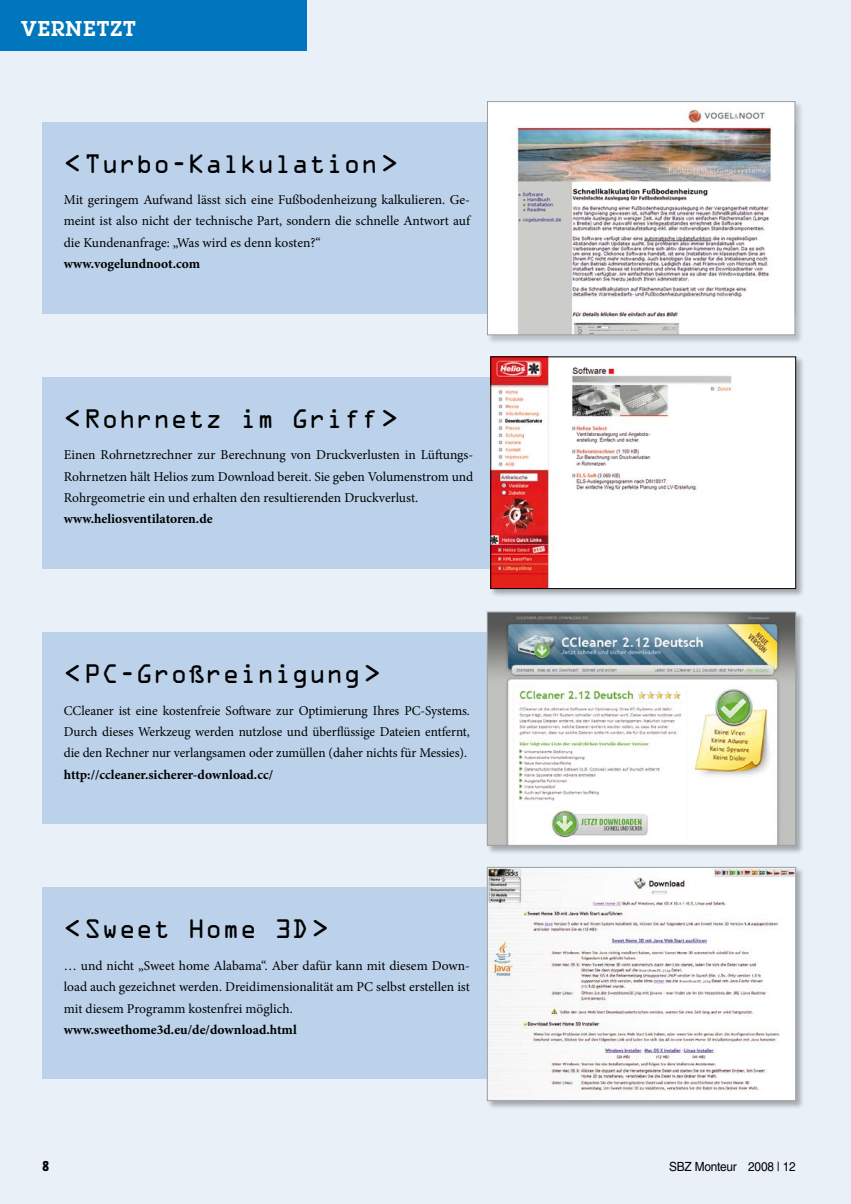
<style>
.page{position:relative;width:851px;height:1204px;background:#fff}
.page>*{position:absolute;margin:0;border:0;box-sizing:border-box;transform-origin:0 0}
.t1{font:24px "OCRA Std";color:#000}
.t2{font:600 21px "Lubalin Graph Std";letter-spacing:.05em;color:#fff}
.t3{font:13.5px/21.3px "Minion Pro";letter-spacing:-.005em;color:#000;text-align:justify}
.t4{font:700 13.5px "Minion Pro";color:#000}
.t5{font:12.6px "Helvetica LT Std";letter-spacing:-.02em;color:#000;scale:.94 1}
</style>
<div class="page">
<div style="left:0;top:0;width:850px;height:1203px;background:#e9f0f8"></div>
<div style="left:43px;top:632px;width:752px;height:192px;background:#bcd2ea"></div>
<div style="left:43px;top:377px;width:752px;height:192px;background:#bcd2ea"></div>
<div style="left:43px;top:122px;width:752px;height:192px;background:#bcd2ea"></div>
<div style="left:43px;top:887px;width:752px;height:192px;background:#bcd2ea"></div>
<div style="left:0;top:0;width:306px;height:51px;background:#0076bd"></div>
<div style="left:485px;top:100px;width:319px;height:245px;background:#000;opacity:.2"></div>
<img style="left:489px;top:103px;width:304px;height:230px">
<div style="left:487px;top:101px;width:308px;height:234px;border:1px solid #9c9d9f"></div>
<div style="left:485px;top:610px;width:320px;height:245px;background:#000;opacity:.3"></div>
<img style="left:489px;top:613px;width:304px;height:230px">
<div style="left:487px;top:611px;width:308px;height:234px;border:1px solid #9c9d9f"></div>
<div style="left:489px;top:355px;width:316px;height:243px;background:#000;opacity:.3"></div>
<img style="left:492px;top:358px;width:301px;height:229px">
<div style="left:490px;top:356px;width:305px;height:233px;border:1px solid #000"></div>
<div style="left:485px;top:865px;width:320px;height:245px;background:#000;opacity:.3"></div>
<img style="left:489px;top:869px;width:304px;height:229px">
<div style="left:487px;top:867px;width:308px;height:233px;border:1px solid #9c9d9f"></div>
<h2 class="t2" style="left:21px;top:15px;width:116px">VERNETZT</h2>
<h1 class="t1" style="left:64px;top:153px;width:336px">&lt; Turbo-Kalkulation &gt;</h1>
<p class="t3" style="left:64px;top:189px;width:407px">Mit geringem Aufwand lässt sich eine Fußbodenheizung kalkulieren. Ge&shy;meint ist also nicht der technische Part, sondern die schnelle Antwort auf die Kundenanfrage: „Was wird es denn kosten?“</p>
<p class="t4" style="left:64px;top:254px;width:138px">www.vogelundnoot.com</p>
<h1 class="t1" style="left:64px;top:408px;width:336px">&lt; Rohrnetz im Griff &gt;</h1>
<p class="t3" style="left:64px;top:444px;width:411px">Einen Rohrnetzrechner zur Berechnung von Druckverlusten in Lüftungs-Rohrnetzen hält Helios zum Download bereit. Sie geben Volumenstrom und Rohrgeometrie ein und erhalten den resultierenden Druckverlust.</p>
<p class="t4" style="left:64px;top:509px;width:150px">www.heliosventilatoren.de</p>
<h1 class="t1" style="left:64px;top:663px;width:319px">&lt; PC-Großreinigung &gt;</h1>
<p class="t3" style="left:64px;top:699px;width:407px">CCleaner ist eine kostenfreie Software zur Optimierung Ihres PC-Systems.<br>Durch dieses Werkzeug werden nutzlose und überflüssige Dateien entfernt, die den Rechner nur verlangsamen oder zumüllen (daher nichts für Messies).</p>
<p class="t4" style="left:64px;top:764px;width:211px">http://ccleaner.sicherer-download.cc/</p>
<h1 class="t1" style="left:64px;top:918px;width:267px">&lt; Sweet Home 3D &gt;</h1>
<p class="t3" style="left:64px;top:955px;width:407px">… und nicht „Sweet home Alabama“. Aber dafür kann mit diesem Down&shy;load auch gezeichnet werden. Dreidimensionalität am PC selbst erstellen ist mit diesem Programm kostenfrei möglich.</p>
<p class="t4" style="left:64px;top:1019px;width:234px">www.sweethome3d.eu/de/download.html</p>
<p class="t5" style="left:669px;top:1158px;width:136px">SBZ Monteur 2008 | 12</p>
</div>
